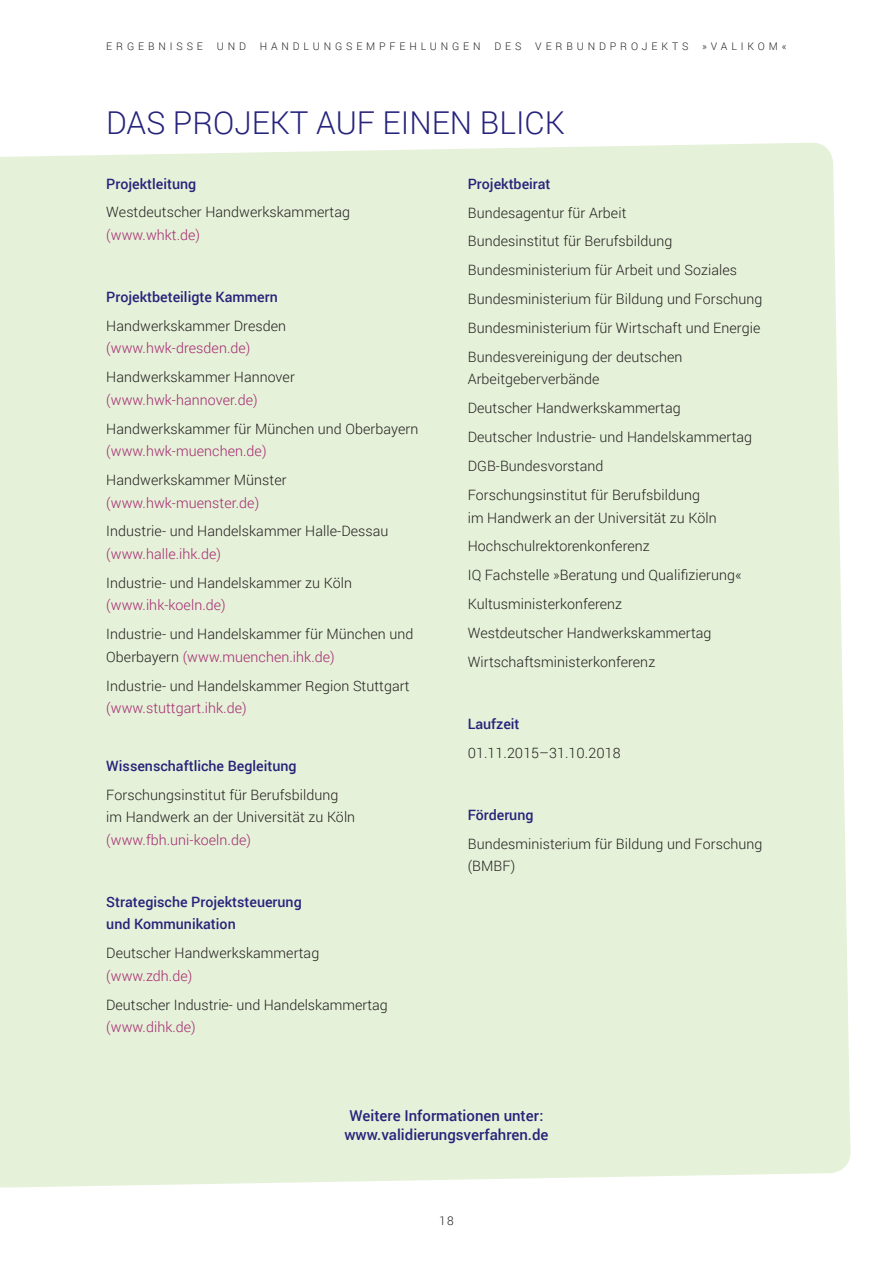
<style>
.page{position:relative;width:893px;height:1263px;background:#fff}
.page>*{position:absolute;margin:0;border:0;box-sizing:border-box;transform-origin:0 0}
.t1{font:300 31.5px "Roboto";color:#26237b}
.t2{font:500 15px/18.8px "Roboto";color:#26237b;text-align:center}
.t3{font:300 14.25px/29px "Roboto";letter-spacing:.005em;color:#231f20}
.t4{font:300 14.25px "Roboto";letter-spacing:.005em;color:#a52771}
.t5{font:500 14.25px/22.5px "Roboto";color:#26237b}
.t6{font:300 12px "Roboto";color:#231f20}
.t7{font:300 10.5px "Roboto";letter-spacing:.37em;color:#231f20}
.s1{color:#a52771}
</style>
<div class="page">
<div style="left:0;top:143px;width:851px;height:1045px;background:#e5f1d8"></div>
<p class="t7" style="left:106px;top:38px;width:98px">ERGEBNISSE</p>
<p class="t7" style="left:217px;top:38px;width:31px">UND</p>
<p class="t7" style="left:260px;top:38px;width:222px">HANDLUNGSEMPFEHLUNGEN</p>
<p class="t7" style="left:494px;top:38px;width:29px">DES</p>
<p class="t7" style="left:535px;top:38px;width:155px">VERBUNDPROJEKTS</p>
<p class="t7" style="left:702px;top:38px;width:86px">»VALIKOM«</p>
<h1 class="t1" style="left:106px;top:100px;width:460px">DAS PROJEKT AUF EINEN BLICK</h1>
<p class="t5" style="left:106px;top:172px;width:91px">Projektleitung</p>
<p class="t3" style="left:106px;top:197px;width:245px">Westdeutscher Handwerkskammertag</p>
<p class="t4" style="left:106px;top:225px;width:95px">(www.whkt.de)</p>
<p class="t5" style="left:106px;top:285px;width:173px">Projektbeteiligte Kammern</p>
<p class="t3" style="left:106px;top:311px;width:181px">Handwerkskammer Dresden</p>
<p class="t4" style="left:106px;top:338px;width:146px">(www.hwk-dresden.de)</p>
<p class="t3" style="left:106px;top:362px;width:190px">Handwerkskammer Hannover</p>
<p class="t4" style="left:106px;top:390px;width:153px">(www.hwk-hannover.de)</p>
<p class="t3" style="left:106px;top:414px;width:314px">Handwerkskammer für München und Oberbayern</p>
<p class="t4" style="left:106px;top:441px;width:162px">(www.hwk-muenchen.de)</p>
<p class="t3" style="left:106px;top:465px;width:182px">Handwerkskammer Münster</p>
<p class="t4" style="left:106px;top:493px;width:154px">(www.hwk-muenster.de)</p>
<p class="t3" style="left:106px;top:516px;width:284px">Industrie- und Handelskammer Halle-Dessau</p>
<p class="t4" style="left:106px;top:544px;width:116px">(www.halle.ihk.de)</p>
<p class="t3" style="left:106px;top:568px;width:247px">Industrie- und Handelskammer zu Köln</p>
<p class="t4" style="left:106px;top:595px;width:121px">(www.ihk-koeln.de)</p>
<p class="t3" style="left:106px;top:622px;width:308px;line-height:22.5px">Industrie- und Handelskammer für München und<br>Oberbayern <span class="s1">(www.muenchen.ihk.de)</span></p>
<p class="t3" style="left:106px;top:670px;width:305px">Industrie- und Handelskammer Region Stuttgart</p>
<p class="t4" style="left:106px;top:698px;width:142px">(www.stuttgart.ihk.de)</p>
<p class="t5" style="left:106px;top:754px;width:192px">Wissenschaftliche Begleitung</p>
<p class="t3" style="left:106px;top:783px;width:250px;line-height:22.5px">Forschungsinstitut für Berufsbildung im Handwerk an der Universität zu Köln</p>
<p class="t4" style="left:106px;top:830px;width:146px">(www.fbh.uni-koeln.de)</p>
<p class="t5" style="left:106px;top:890px;width:197px">Strategische Projektsteuerung und Kommunikation</p>
<p class="t3" style="left:106px;top:938px;width:214px">Deutscher Handwerkskammertag</p>
<p class="t4" style="left:106px;top:966px;width:88px">(www.zdh.de)</p>
<p class="t3" style="left:106px;top:989px;width:283px">Deutscher Industrie- und Handelskammertag</p>
<p class="t4" style="left:106px;top:1017px;width:91px">(www.dihk.de)</p>
<p class="t5" style="left:468px;top:172px;width:84px">Projektbeirat</p>
<p class="t3" style="left:468px;top:197px;width:296px">Bundesagentur für Arbeit<br>Bundesinstitut für Berufsbildung Bundesministerium für Arbeit und Soziales Bundesministerium für Bildung und Forschung Bundesministerium für Wirtschaft und Energie Bundesvereinigung der deutschen</p>
<p class="t3" style="left:468px;top:364px;width:286px">Arbeitgeberverbände<br>Deutscher Handwerkskammertag<br>Deutscher Industrie- und Handelskammertag<br>DGB-Bundesvorstand<br>Forschungsinstitut für Berufsbildung</p>
<p class="t3" style="left:468px;top:502px;width:275px">im Handwerk an der Universität zu Köln Hochschulrektorenkonferenz<br>IQ Fachstelle »Beratung und Qualifizierung« Kultusministerkonferenz<br>Westdeutscher Handwerkskammertag Wirtschaftsministerkonferenz</p>
<p class="t5" style="left:468px;top:712px;width:53px">Laufzeit</p>
<p class="t3" style="left:468px;top:738px;width:154px">01.11.2015–31.10.2018</p>
<p class="t5" style="left:468px;top:803px;width:67px">Förderung</p>
<p class="t3" style="left:468px;top:832px;width:296px;line-height:22.5px">Bundesministerium für Bildung und Forschung (BMBF)</p>
<p class="t2" style="left:344px;top:1106px;width:206px">Weitere Informationen unter: www.validierungsverfahren.de</p>
<p class="t6" style="left:439px;top:1212px;width:16px">18</p>
</div>
